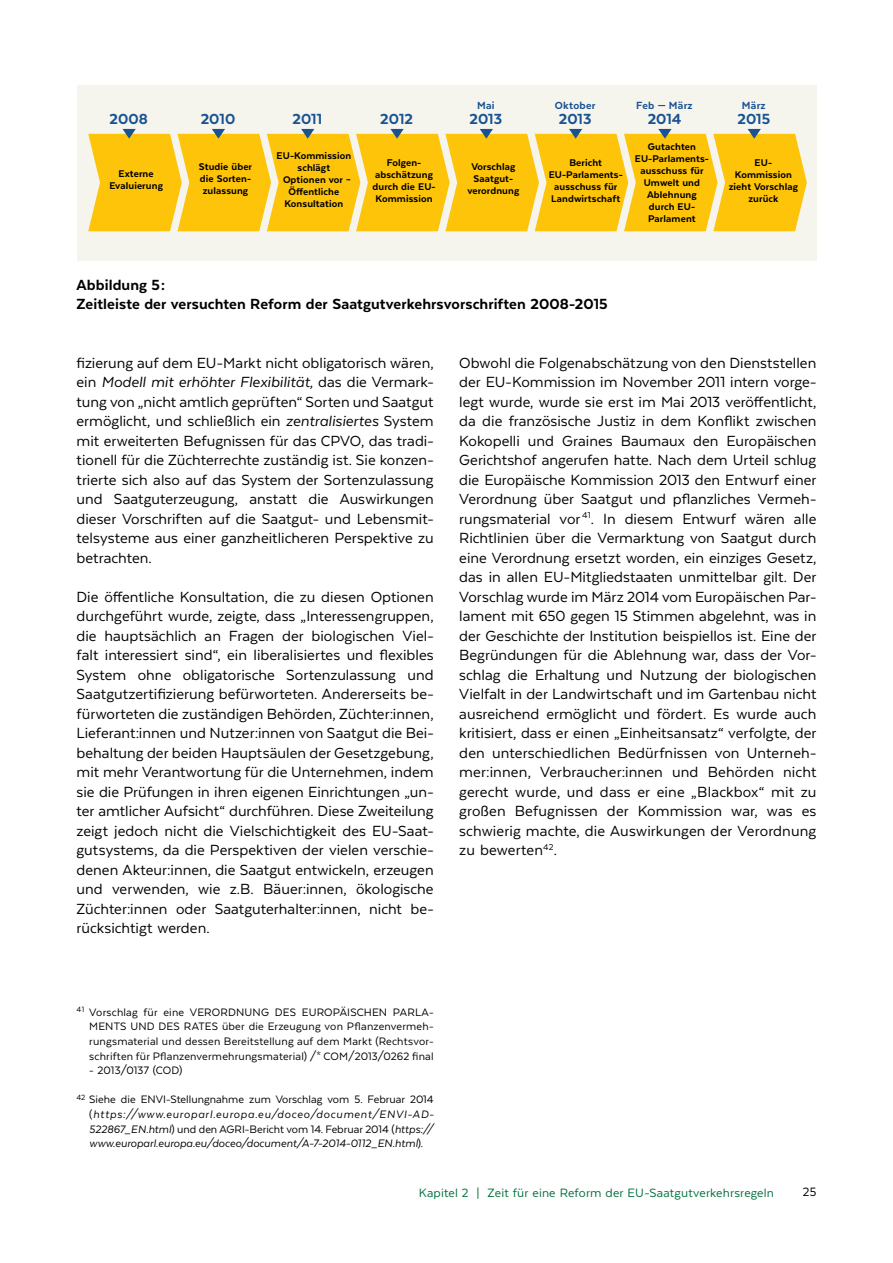
<style>
.page{position:relative;width:893px;height:1263px;background:#fff}
.page>*{position:absolute;margin:0;border:0;box-sizing:border-box;transform-origin:0 0}
.t1{font:16.95px/19.5px "Texta Pro";letter-spacing:.005em;color:#000;text-align:justify}
.t2{font:900 16.95px "Texta Pro";letter-spacing:.005em;color:#000}
.t3{font:900 16.95px "Texta Pro";letter-spacing:.005em;color:#195393}
.t4{font:13.95px "Texta Pro";letter-spacing:.01em;color:#00703c}
.t5{font:13.95px "Texta Pro";color:#000}
.t6{font:12.45px/14.7px "Texta Pro";letter-spacing:.015em;color:#000;text-align:justify}
.t7{font:italic 12.45px/14.7px "Texta Pro";color:#000;text-align:justify}
.t8{font:900 12px "Texta Pro";letter-spacing:.02em;color:#195393}
.t9{font:900 11.25px/12px "Texta Pro";letter-spacing:.01em;color:#000;text-align:center}
.s1{font-style:italic}
.s2{font-style:normal}
</style>
<div class="page">
<div style="left:77px;top:85px;width:739px;height:176px;background:#f6f5ed"></div>
<svg style="left:88px;top:129px;width:719px;height:102px;background:#f9c827"></svg>
<p class="t3" style="left:109px;top:110px;width:40px">2008</p>
<p class="t3" style="left:201px;top:110px;width:36px">2010</p>
<p class="t3" style="left:292px;top:110px;width:31px">2011</p>
<p class="t3" style="left:380px;top:110px;width:34px">2012</p>
<p class="t9" style="left:119px;top:168px;width:37px">Externe</p>
<p class="t9" style="left:109px;top:180px;width:55px">Evaluierung</p>
<p class="t9" style="left:199px;top:161px;width:55px">Studie über</p>
<p class="t9" style="left:200px;top:173px;width:53px">die Sorten-</p>
<p class="t9" style="left:203px;top:185px;width:47px">zulassung</p>
<p class="t9" style="left:277px;top:149px;width:76px">EU-Kommission schlägt</p>
<p class="t9" style="left:283px;top:173px;width:69px">Optionen vor –</p>
<p class="t9" style="left:288px;top:185px;width:52px">Öffentliche</p>
<p class="t9" style="left:284px;top:197px;width:60px">Konsultation</p>
<p class="t9" style="left:387px;top:157px;width:36px">Folgen-</p>
<p class="t9" style="left:372px;top:169px;width:65px;text-align:left">abschätzung durch die EU-<br>Kommission</p>
<p class="t8" style="left:477px;top:99px;width:19px">Mai</p>
<p class="t3" style="left:470px;top:110px;width:34px">2013</p>
<p class="t9" style="left:471px;top:161px;width:46px">Vorschlag</p>
<p class="t9" style="left:473px;top:173px;width:41px">Saatgut-</p>
<p class="t9" style="left:467px;top:185px;width:53px">verordnung</p>
<p class="t8" style="left:555px;top:99px;width:42px">Oktober</p>
<p class="t3" style="left:559px;top:110px;width:34px">2013</p>
<p class="t9" style="left:569px;top:157px;width:34px">Bericht</p>
<p class="t9" style="left:549px;top:169px;width:76px">EU-Parlaments-</p>
<p class="t9" style="left:551px;top:181px;width:70px;text-align:left">ausschuss für<br>Landwirtschaft</p>
<p class="t8" style="left:636px;top:99px;width:58px">Feb — März</p>
<p class="t3" style="left:648px;top:110px;width:35px">2014</p>
<p class="t9" style="left:635px;top:141px;width:76px">Gutachten<br>EU-Parlaments&shy;ausschuss für<br>Umwelt und</p>
<p class="t9" style="left:647px;top:189px;width:51px;text-align:left">Ablehnung durch EU-</p>
<p class="t9" style="left:648px;top:213px;width:49px">Parlament</p>
<p class="t8" style="left:742px;top:99px;width:25px">März</p>
<p class="t3" style="left:737px;top:110px;width:34px">2015</p>
<p class="t9" style="left:755px;top:157px;width:19px">EU-</p>
<p class="t9" style="left:729px;top:169px;width:71px">Kommission zieht Vorschlag zurück</p>
<p class="t2" style="left:77px;top:276px;width:90px">Abbildung 5:</p>
<p class="t2" style="left:77px;top:295px;width:533px">Zeitleiste der versuchten Reform der Saatgutverkehrsvorschriften 2008-2015</p>
<p class="t1" style="left:77px;top:353px;width:359px">fizierung auf dem EU-Markt nicht obligatorisch wären, ein <span class="s1">Modell mit erhöhter Flexibilität,</span> das die Vermark&shy;tung von „nicht amtlich geprüften“ Sorten und Saatgut ermöglicht, und schließlich ein <span class="s1">zentralisiertes</span> System mit erweiterten Befugnissen für das CPVO, das tradi&shy;tionell für die Züchterrechte zuständig ist. Sie konzen&shy;trierte sich also auf das System der Sortenzulassung und Saatguterzeugung, anstatt die Auswirkungen dieser Vorschriften auf die Saatgut- und Lebensmit&shy;telsysteme aus einer ganzheitlicheren Perspektive zu betrachten.</p>
<p class="t1" style="left:77px;top:587px;width:359px">Die öffentliche Konsultation, die zu diesen Optionen durchgeführt wurde, zeigte, dass „Interessengruppen, die hauptsächlich an Fragen der biologischen Viel&shy;falt interessiert sind“, ein liberalisiertes und flexibles System ohne obligatorische Sortenzulassung und Saatgutzertifizierung befürworteten. Andererseits be&shy;fürworteten die zuständigen Behörden, Züchter:innen, Lieferant:innen und Nutzer:innen von Saatgut die Bei&shy;behaltung der beiden Hauptsäulen der Gesetzgebung, mit mehr Verantwortung für die Unternehmen, indem sie die Prüfungen in ihren eigenen Einrichtungen „un&shy;ter amtlicher Aufsicht“ durchführen. Diese Zweiteilung zeigt jedoch nicht die Vielschichtigkeit des EU-Saat&shy;gutsystems, da die Perspektiven der vielen verschie&shy;denen Akteur:innen, die Saatgut entwickeln, erzeugen und verwenden, wie z.B. Bäuer:innen, ökologische Züchter:innen oder Saatguterhalter:innen, nicht be&shy;rücksichtigt werden.</p>
<p class="t1" style="left:459px;top:353px;width:359px">Obwohl die Folgenabschätzung von den Dienststellen der EU-Kommission im November 2011 intern vorge&shy;legt wurde, wurde sie erst im Mai 2013 veröffentlicht, da die französische Justiz in dem Konflikt zwischen Kokopelli und Graines Baumaux den Europäischen Gerichtshof angerufen hatte. Nach dem Urteil schlug die Europäische Kommission 2013 den Entwurf einer Verordnung über Saatgut und pflanzliches Vermeh&shy;rungsmaterial vor <sup>41</sup>. In diesem Entwurf wären alle Richtlinien über die Vermarktung von Saatgut durch eine Verordnung ersetzt worden, ein einziges Gesetz, das in allen EU-Mitgliedstaaten unmittelbar gilt. Der Vorschlag wurde im März 2014 vom Europäischen Par&shy;lament mit 650 gegen 15 Stimmen abgelehnt, was in der Geschichte der Institution beispiellos ist. Eine der Begründungen für die Ablehnung war, dass der Vor&shy;schlag die Erhaltung und Nutzung der biologischen Vielfalt in der Landwirtschaft und im Gartenbau nicht ausreichend ermöglicht und fördert. Es wurde auch kritisiert, dass er einen „Einheitsansatz“ verfolgte, der den unterschiedlichen Bedürfnissen von Unterneh&shy;mer:innen, Verbraucher:innen und Behörden nicht gerecht wurde, und dass er eine „Blackbox“ mit zu großen Befugnissen der Kommission war, was es schwierig machte, die Auswirkungen der Verordnung zu bewerten<sup>42</sup>.</p>
<p class="t6" style="left:89px;top:1004px;width:346px;text-indent:-13px"><sup>41</sup> Vorschlag für eine VERORDNUNG DES EUROPÄISCHEN PARLA-MENTS UND DES RATES über die Erzeugung von Pflanzenvermeh&shy;rungsmaterial und dessen Bereitstellung auf dem Markt (Rechtsvor&shy;schriften für Pflanzenvermehrungsmaterial) /* COM/2013/0262 final</p>
<p class="t6" style="left:89px;top:1063px;width:95px">- 2013/0137 (COD)</p>
<p class="t7" style="left:89px;top:1092px;width:346px;text-indent:-13px"><sup>42</sup> <span class="s2">Siehe die ENVI-Stellungnahme zum Vorschlag vom 5. Februar 2014 (</span>https://www.europarl.europa.eu/doceo/document/ENVI-AD-522867_EN.html<span class="s2">) und den AGRI-Bericht vom 14. Februar 2014 (</span>https:// www.europarl.europa.eu/doceo/document/A-7-2014-0112_EN.html<span class="s2">).</span></p>
<p class="t4" style="left:419px;top:1185px;width:356px">Kapitel 2 | Zeit für eine Reform der EU-Saatgutverkehrsregeln</p>
<p class="t5" style="left:803px;top:1185px;width:15px">25</p>
</div>
